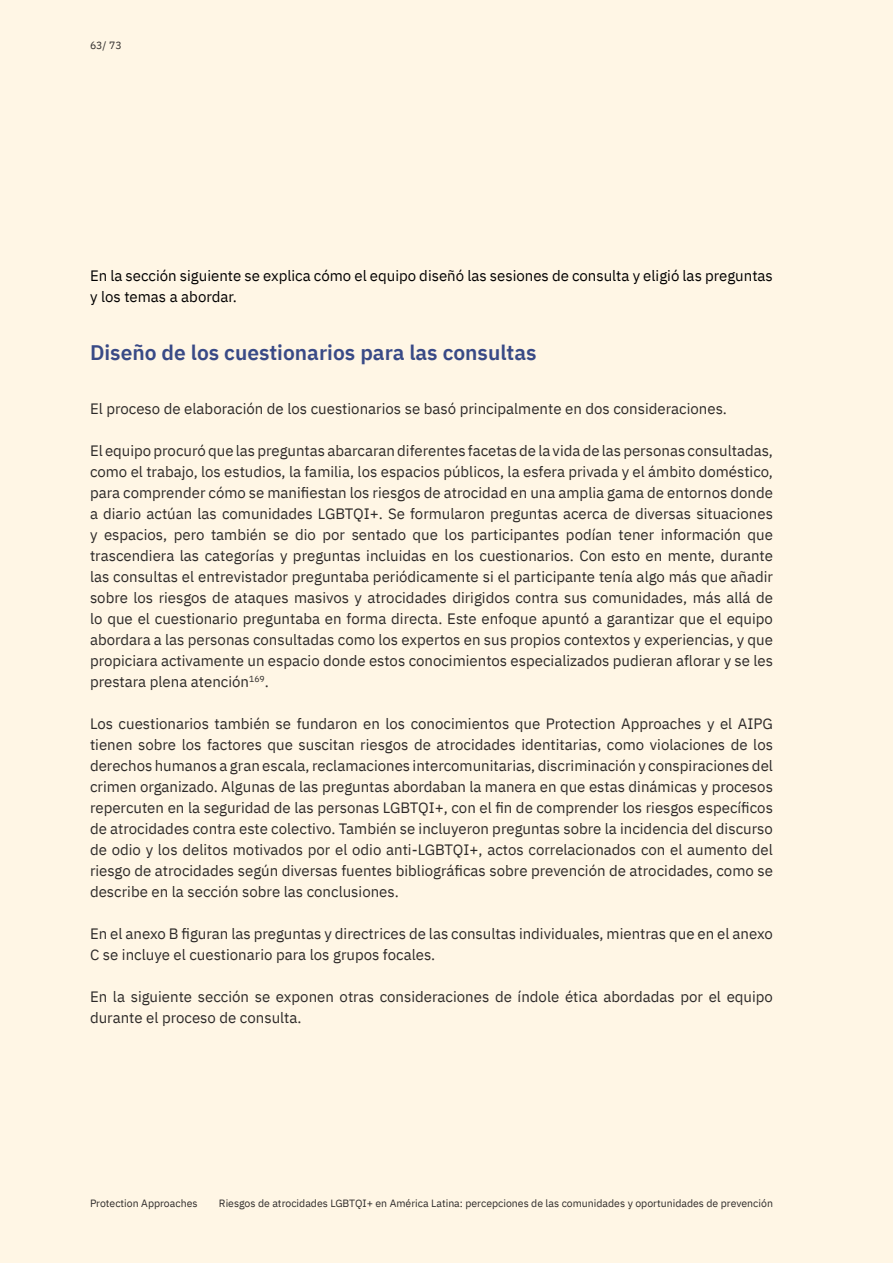
<style>
.page{position:relative;width:893px;height:1263px;background:#fff6e5}
.page>*{position:absolute;margin:0;border:0;box-sizing:border-box;transform-origin:0 0}
.t1{font:600 21px "IBM Plex Sans";color:#394a86}
.t2{font:15px/21px "IBM Plex Sans";color:#2d2a29;text-align:justify}
.t3{font:15px/21px "IBM Plex Sans";color:#000}
.t4{font:10.5px "IBM Plex Sans";color:#2d2a29}
</style>
<div class="page">
<p class="t4" style="left:90px;top:37px;width:33px">63/ 73</p>
<p class="t3" style="left:90px;top:264px;width:684px">En la sección siguiente se explica cómo el equipo diseñó las sesiones de consulta y eligió las preguntas y los temas a abordar.</p>
<h1 class="t1" style="left:90px;top:336px;width:448px">Diseño de los cuestionarios para las consultas</h1>
<p class="t2" style="left:90px;top:397px;width:638px">El proceso de elaboración de los cuestionarios se basó principalmente en dos consideraciones.</p>
<p class="t2" style="left:90px;top:439px;width:684px">El equipo procuró que las preguntas abarcaran diferentes facetas de la vida de las personas consultadas, como el trabajo, los estudios, la familia, los espacios públicos, la esfera privada y el ámbito doméstico, para comprender cómo se manifiestan los riesgos de atrocidad en una amplia gama de entornos donde a diario actúan las comunidades LGBTQI+. Se formularon preguntas acerca de diversas situaciones y espacios, pero también se dio por sentado que los participantes podían tener información que trascendiera las categorías y preguntas incluidas en los cuestionarios. Con esto en mente, durante las consultas el entrevistador preguntaba periódicamente si el participante tenía algo más que añadir sobre los riesgos de ataques masivos y atrocidades dirigidos contra sus comunidades, más allá de lo que el cuestionario preguntaba en forma directa. Este enfoque apuntó a garantizar que el equipo abordara a las personas consultadas como los expertos en sus propios contextos y experiencias, y que propiciara activamente un espacio donde estos conocimientos especializados pudieran aflorar y se les prestara plena atención<sup>169</sup>.</p>
<p class="t2" style="left:90px;top:712px;width:684px">Los cuestionarios también se fundaron en los conocimientos que Protection Approaches y el AIPG tienen sobre los factores que suscitan riesgos de atrocidades identitarias, como violaciones de los derechos humanos a gran escala, reclamaciones intercomunitarias, discriminación y conspiraciones del crimen organizado. Algunas de las preguntas abordaban la manera en que estas dinámicas y procesos repercuten en la seguridad de las personas LGBTQI+, con el fin de comprender los riesgos específicos de atrocidades contra este colectivo. También se incluyeron preguntas sobre la incidencia del discurso de odio y los delitos motivados por el odio anti-LGBTQI+, actos correlacionados con el aumento del riesgo de atrocidades según diversas fuentes bibliográficas sobre prevención de atrocidades, como se describe en la sección sobre las conclusiones.</p>
<p class="t2" style="left:90px;top:922px;width:684px">En el anexo B figuran las preguntas y directrices de las consultas individuales, mientras que en el anexo<br>C se incluye el cuestionario para los grupos focales.</p>
<p class="t2" style="left:90px;top:985px;width:684px">En la siguiente sección se exponen otras consideraciones de índole ética abordadas por el equipo durante el proceso de consulta.</p>
<p class="t4" style="left:90px;top:1195px;width:109px">Protection Approaches</p>
<p class="t4" style="left:219px;top:1195px;width:555px">Riesgos de atrocidades LGBTQI+ en América Latina: percepciones de las comunidades y oportunidades de prevención</p>
</div>
